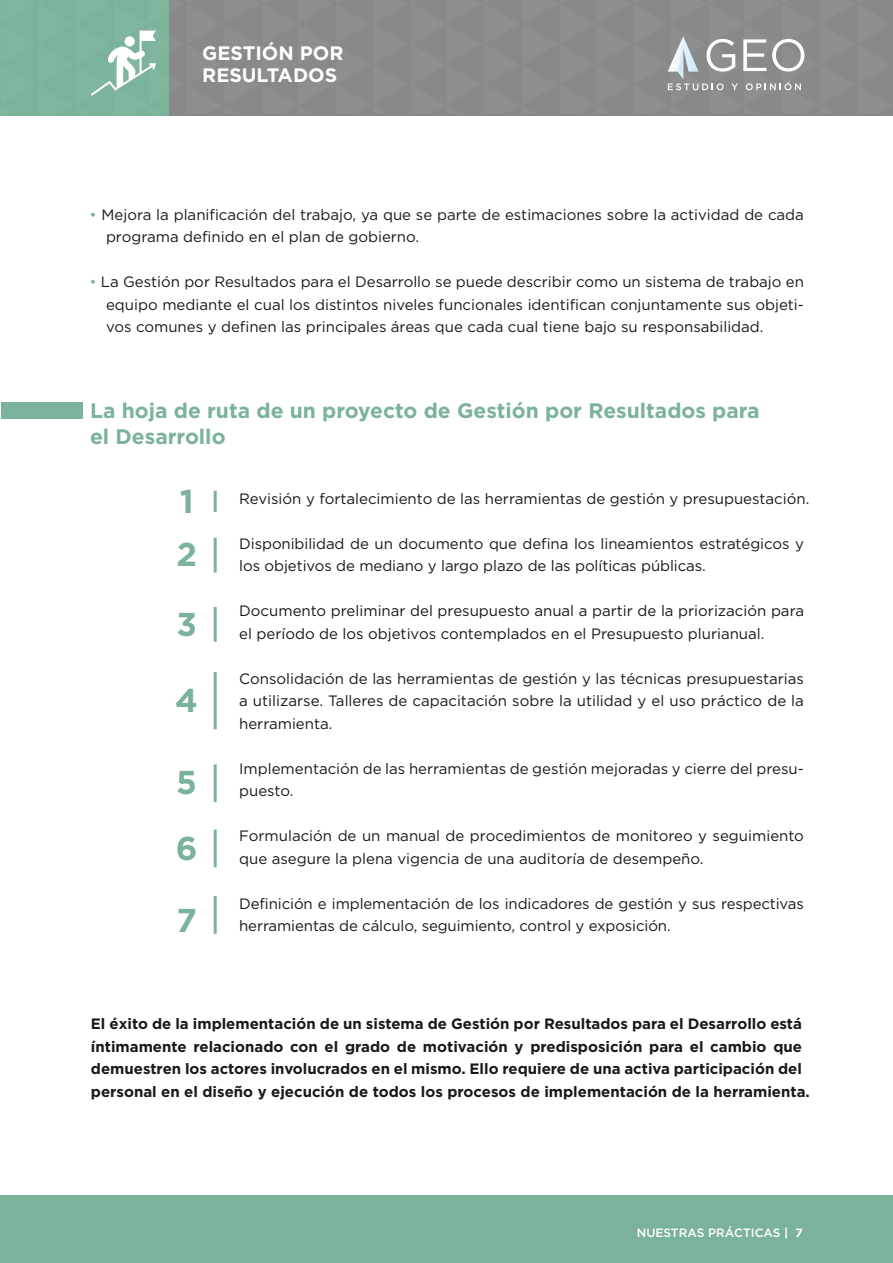
<style>
.page{position:relative;width:893px;height:1263px;background:#fff}
.page>*{position:absolute;margin:0;border:0;box-sizing:border-box;transform-origin:0 0}
.t1{font:700 33px/53.7px "Gotham";color:#7ab29a}
.t2{font:700 21px/25.5px "Gotham";color:#7ab29a}
.t3{font:700 19.5px/21.8px "Gotham";color:#fff}
.t4{font:15px/22.5px "Gotham";color:#191919}
.t5{font:700 15px/22.5px "Gotham";color:#191919}
.t6{font:700 15px "Gotham";color:#fff}
.t7{font:500 12px "Gotham";color:#fff}
.s1{color:#7ab29a}
.s2{font-weight:700}
</style>
<div class="page">
<div style="left:1px;top:402px;width:82px;height:16px;background:#7ab29a"></div>
<hr style="left:214px;top:491px;width:3px;height:21px;background:#7ab29a">
<hr style="left:214px;top:538px;width:3px;height:34px;background:#7ab29a">
<hr style="left:214px;top:607px;width:3px;height:35px;background:#7ab29a">
<hr style="left:214px;top:672px;width:3px;height:57px;background:#7ab29a">
<hr style="left:214px;top:764px;width:3px;height:38px;background:#7ab29a">
<hr style="left:214px;top:829px;width:3px;height:38px;background:#7ab29a">
<hr style="left:214px;top:896px;width:3px;height:38px;background:#7ab29a">
<div style="left:0;top:1196px;width:893px;height:67px;background:#7ab29a"></div>
<div style="left:0;top:0;width:170px;height:116px;background:#7ab29a"></div>
<svg style="left:91px;top:0;width:800px;height:114px;background:#8d918f"></svg>
<div style="left:125px;top:36px;width:10px;height:11px;background:#fff;border-radius:50%"></div>
<h3 class="t3" style="left:202px;top:41px;width:143px">GESTIÓN POR<br>RESULTADOS</h3>
<p class="t4" style="left:106px;top:203px;width:699px;text-indent:-16px"><span class="s1">•</span> Mejora la planificación del trabajo, ya que se parte de estimaciones sobre la actividad de cada programa definido en el plan de gobierno.</p>
<p class="t4" style="left:106px;top:271px;width:699px;text-align:justify;text-indent:-16px"><span class="s1">•</span> La Gestión por Resultados para el Desarrollo se puede describir como un sistema de trabajo en equipo mediante el cual los distintos niveles funcionales identifican conjuntamente sus objeti&shy;vos comunes y definen las principales áreas que cada cual tiene bajo su responsabilidad.</p>
<h2 class="t2" style="left:90px;top:398px;width:671px">La hoja de ruta de un proyecto de Gestión por Resultados para el Desarrollo</h2>
<h1 class="t1" style="left:176px;top:473px;width:22px">1<br>2</h1>
<h1 class="t1" style="left:176px;top:596px;width:22px">3</h1>
<h1 class="t1" style="left:175px;top:672px;width:24px">4</h1>
<h1 class="t1" style="left:176px;top:749px;width:23px;line-height:65.2px">5<br>6</h1>
<h1 class="t1" style="left:176px;top:892px;width:22px">7</h1>
<p class="t4" style="left:239px;top:487px;width:572px">Revisión y fortalecimiento de las herramientas de gestión y presupuestación.</p>
<p class="t4" style="left:239px;top:532px;width:566px">Disponibilidad de un documento que defina los lineamientos estratégicos y los objetivos de mediano y largo plazo de las políticas públicas.</p>
<p class="t4" style="left:239px;top:599px;width:566px">Documento preliminar del presupuesto anual a partir de la priorización para el período de los objetivos contemplados en el Presupuesto plurianual.</p>
<p class="t4" style="left:239px;top:667px;width:566px;text-align:justify">Consolidación de las herramientas de gestión y las técnicas presupuestarias a utilizarse. Talleres de capacitación sobre la utilidad y el uso práctico de la herramienta.</p>
<p class="t4" style="left:239px;top:757px;width:566px">Implementación de las herramientas de gestión mejoradas y cierre del presu&shy;puesto.</p>
<p class="t4" style="left:239px;top:824px;width:566px">Formulación de un manual de procedimientos de monitoreo y seguimiento que asegure la plena vigencia de una auditoría de desempeño.</p>
<p class="t4" style="left:239px;top:892px;width:566px">Definición e implementación de los indicadores de gestión y sus respectivas herramientas de cálculo, seguimiento, control y exposición.</p>
<p class="t5" style="left:91px;top:1012px;width:720px">El éxito de la implementación de un sistema de Gestión por Resultados para el Desarrollo está íntimamente relacionado con el grado de motivación y predisposición para el cambio que demuestren los actores involucrados en el mismo. Ello requiere de una activa participación del personal en el diseño y ejecución de todos los procesos de implementación de la herramienta.</p>
<p class="t6" style="left:782px;top:1222px;width:22px">| 1</p>
<p class="t7" style="left:637px;top:1225px;width:168px">NUESTRAS PRÁCTICAS <span class="s2">| 7</span></p>
</div>
